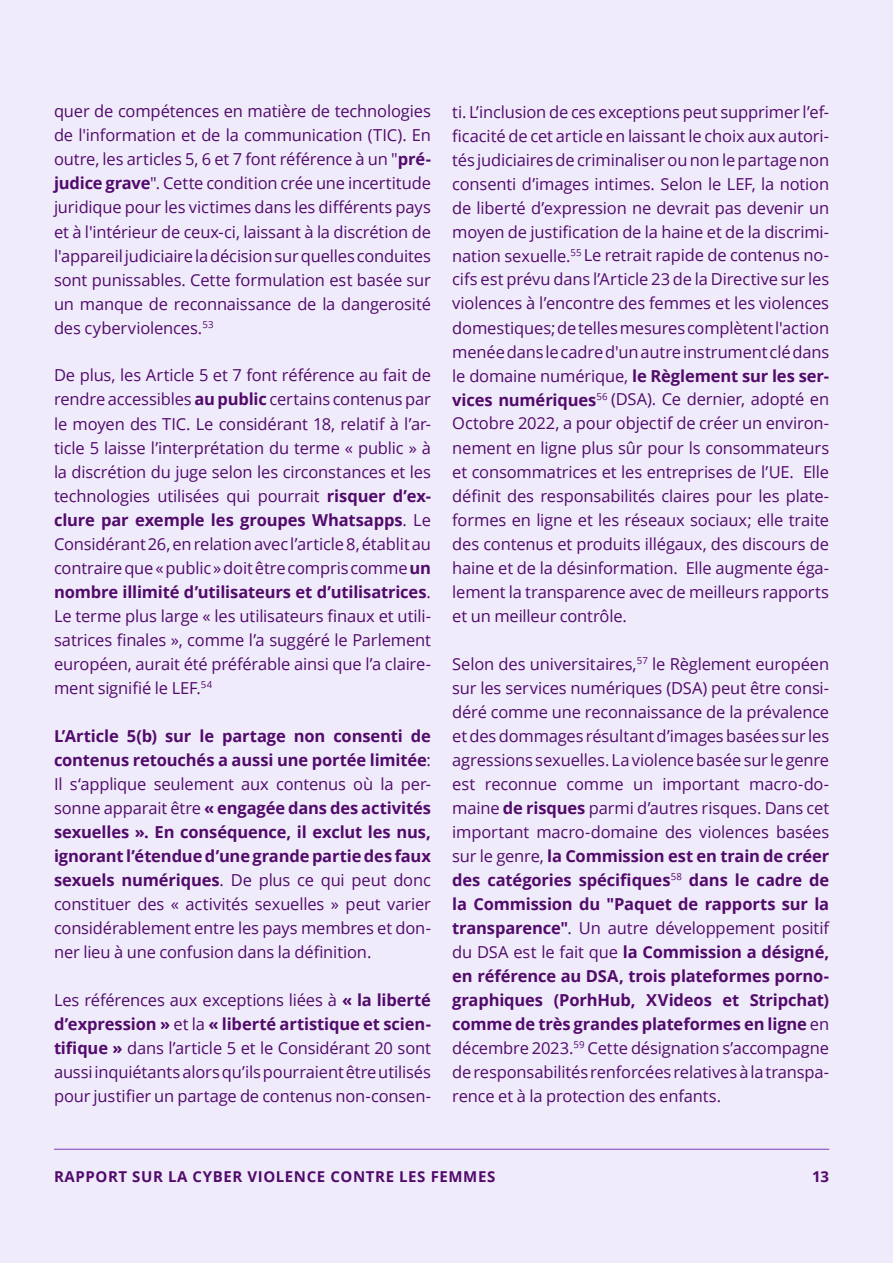
<style>
.page{position:relative;width:893px;height:1263px;background:#efebfb}
.page>*{position:absolute;margin:0;border:0;box-sizing:border-box;transform-origin:0 0}
.t1{font:16.5px/24px "Open Sans";letter-spacing:-.01em;color:#520a6b;text-align:justify}
.t2{font:700 16.5px/24px "Open Sans";letter-spacing:-.01em;color:#520a6b;text-align:justify}
.t3{font:700 15px "Open Sans";letter-spacing:.04em;color:#520a6b}
.s1{font-weight:700}
.s2{font-weight:400}
</style>
<div class="page">
<hr style="left:54px;top:1149px;width:775px;height:1px;background:#7a3eba">
<p class="t1" style="left:54px;top:99px;width:378px">quer de compétences en matière de technologies de l'information et de la communication (TIC). En outre, les articles 5, 6 et 7 font référence à un "<span class="s1">pré&shy;judice grave</span>". Cette condition crée une incertitude juridique pour les victimes dans les différents pays et à l'intérieur de ceux-ci, laissant à la discrétion de l'appareil judiciaire la décision sur quelles conduites sont punissables. Cette formulation est basée sur un manque de reconnaissance de la dangerosité des cyberviolences.<sup>53</sup></p>
<p class="t1" style="left:54px;top:363px;width:378px">De plus, les Article 5 et 7 font référence au fait de rendre accessibles <span class="s1">au public</span> certains contenus par le moyen des TIC. Le considérant 18, relatif à l’ar&shy;ticle 5 laisse l’interprétation du terme « public » à la discrétion du juge selon les circonstances et les technologies utilisées qui pourrait <span class="s1">risquer d’ex&shy;clure par exemple les groupes Whatsapps</span>. Le Considérant 26, en relation avec l’article 8, établit au contraire que « public » doit être compris comme <span class="s1">un nombre illimité d’utilisateurs et d’utilisatrices</span>.<br>Le terme plus large « les utilisateurs finaux et utili&shy;satrices finales », comme l’a suggéré le Parlement européen, aurait été préférable ainsi que l’a claire&shy;ment signifié le LEF.<sup>54</sup></p>
<p class="t2" style="left:54px;top:723px;width:378px">L’Article 5(b) sur le partage non consenti de contenus retouchés a aussi une portée limitée<span class="s2">:<br>Il s‘applique seulement aux contenus où la per&shy;sonne apparait être</span> « engagée dans des activités sexuelles ». En conséquence, il exclut les nus, ignorant l’étendue d’une grande partie des faux sexuels numériques<span class="s2">. De plus ce qui peut donc constituer des « activités sexuelles » peut varier considérablement entre les pays membres et don&shy;ner lieu à une confusion dans la définition.</span></p>
<p class="t1" style="left:54px;top:987px;width:378px">Les références aux exceptions liées à <span class="s1">« la liberté d’expression »</span> et la <span class="s1">« liberté artistique et scien&shy;tifique »</span> dans l’article 5 et le Considérant 20 sont aussi inquiétants alors qu’ils pourraient être utilisés pour justifier un partage de contenus non-consen-</p>
<p class="t1" style="left:452px;top:99px;width:378px">ti. L’inclusion de ces exceptions peut supprimer l’ef&shy;ficacité de cet article en laissant le choix aux autori&shy;tés judiciaires de criminaliser ou non le partage non consenti d’images intimes. Selon le LEF, la notion de liberté d’expression ne devrait pas devenir un moyen de justification de la haine et de la discrimi&shy;nation sexuelle.<sup>55</sup> Le retrait rapide de contenus no&shy;cifs est prévu dans l’Article 23 de la Directive sur les violences à l’encontre des femmes et les violences domestiques; de telles mesures complètent l'action menée dans le cadre d'un autre instrument clé dans le domaine numérique, <span class="s1">le Règlement sur les ser&shy;vices numériques</span><sup>56</sup> (DSA). Ce dernier, adopté en Octobre 2022, a pour objectif de créer un environ&shy;nement en ligne plus sûr pour ls consommateurs et consommatrices et les entreprises de l’UE. Elle définit des responsabilités claires pour les plate&shy;formes en ligne et les réseaux sociaux; elle traite des contenus et produits illégaux, des discours de haine et de la désinformation. Elle augmente éga&shy;lement la transparence avec de meilleurs rapports et un meilleur contrôle.</p>
<p class="t1" style="left:452px;top:651px;width:378px">Selon des universitaires,<sup>57</sup> le Règlement européen sur les services numériques (DSA) peut être consi&shy;déré comme une reconnaissance de la prévalence et des dommages résultant d’images basées sur les agressions sexuelles. La violence basée sur le genre est reconnue comme un important macro-do&shy;maine <span class="s1">de risques</span> parmi d’autres risques. Dans cet important macro-domaine des violences basées sur le genre, <span class="s1">la Commission est en train de créer des catégories spécifiques</span><sup>58</sup> <span class="s1">dans le cadre de la Commission du "Paquet de rapports sur la transparence"</span>. Un autre développement positif du DSA est le fait que <span class="s1">la Commission a désigné, en référence au DSA, trois plateformes porno&shy;graphiques (PorhHub, XVideos et Stripchat) comme de très grandes plateformes en ligne</span> en décembre 2023.<sup>59</sup> Cette désignation s’accompagne de responsabilités renforcées relatives à la transpa&shy;rence et à la protection des enfants.</p>
<p class="t3" style="left:54px;top:1166px;width:443px">RAPPORT SUR LA CYBER VIOLENCE CONTRE LES FEMMES</p>
<p class="t3" style="left:812px;top:1166px;width:19px">13</p>
</div>
